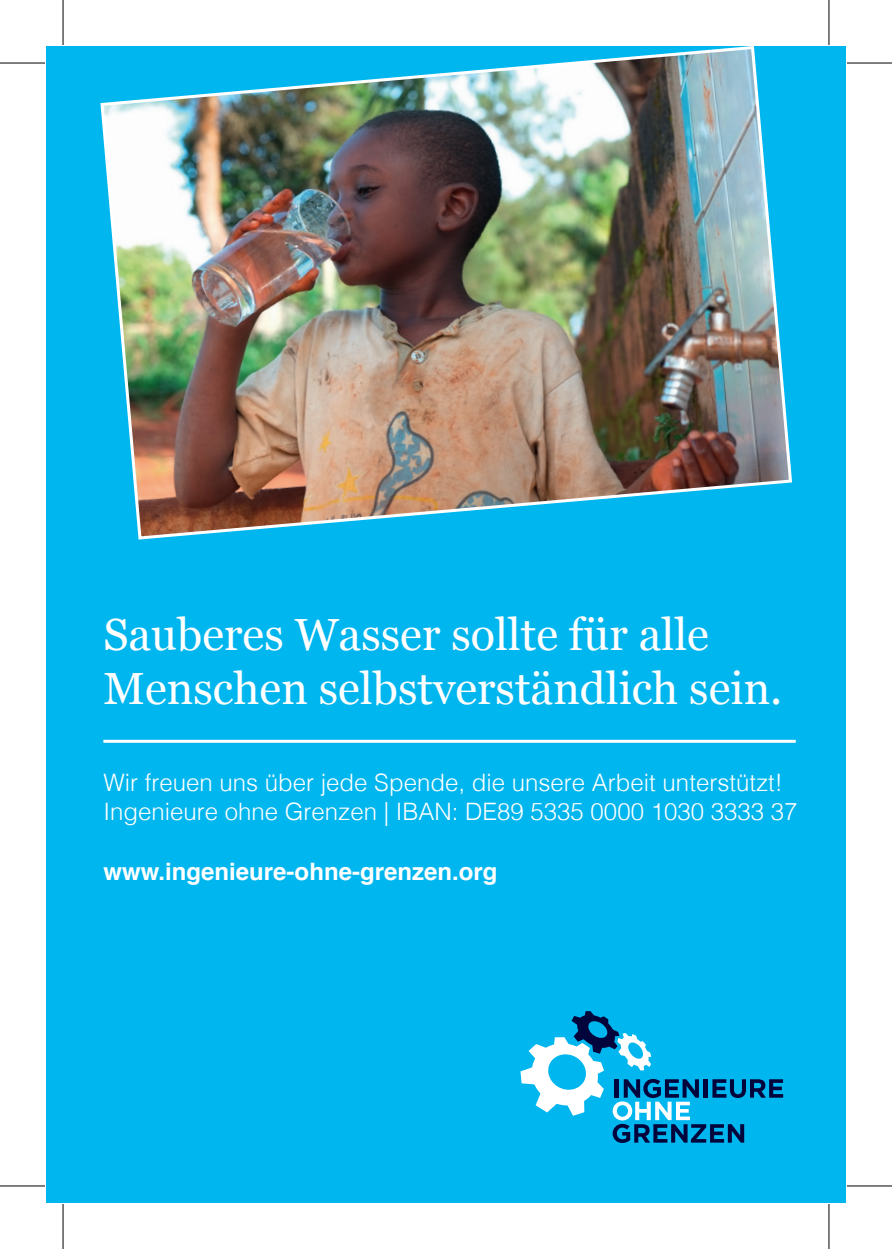
<style>
.page{position:relative;width:892px;height:1249px;background:#fff}
.page>*{position:absolute;margin:0;border:0;box-sizing:border-box;transform-origin:0 0}
.t1{font:45px/54px "Georgia";color:#fff}
.t2{font:300 24px/28.8px "Helvetica";color:#fff}
.t3{font:700 24px "Helvetica";color:#fff}
</style>
<div class="page">
<div style="left:46px;top:46px;width:799px;height:1157px;background:#00b6ef"></div>
<img style="left:100px;top:46px;width:692px;height:494px">
<svg style="left:520px;top:1011px;width:263px;height:132px"></svg>
<hr style="left:103px;top:740px;width:692px;height:3px;background:#fff">
<svg style="left:829px;top:0;width:1px;height:45px"></svg>
<svg style="left:829px;top:1204px;width:1px;height:45px"></svg>
<hr style="left:0;top:62px;width:45px;height:2px;background:#000">
<hr style="left:846px;top:62px;width:45px;height:2px;background:#000">
<hr style="left:0;top:1185px;width:45px;height:1px;background:#000">
<hr style="left:846px;top:1185px;width:45px;height:1px;background:#000">
<hr style="left:62px;top:0;width:2px;height:45px;background:#000">
<hr style="left:62px;top:1204px;width:2px;height:45px;background:#000">
<hr style="left:828px;top:0;width:1px;height:45px;background:#000">
<hr style="left:828px;top:1204px;width:1px;height:45px;background:#000">
<h1 class="t1" style="left:103px;top:605px;width:680px">Sauberes Wasser sollte für alle<br>Menschen selbstverständlich sein.</h1>
<p class="t2" style="left:103px;top:766px;width:695px">Wir freuen uns über jede Spende, die unsere Arbeit unterstützt!<br>Ingenieure ohne Grenzen | IBAN: DE89 5335 0000 1030 3333 37</p>
<p class="t3" style="left:103px;top:851px;width:395px">www.ingenieure-ohne-grenzen.org</p>
</div>
